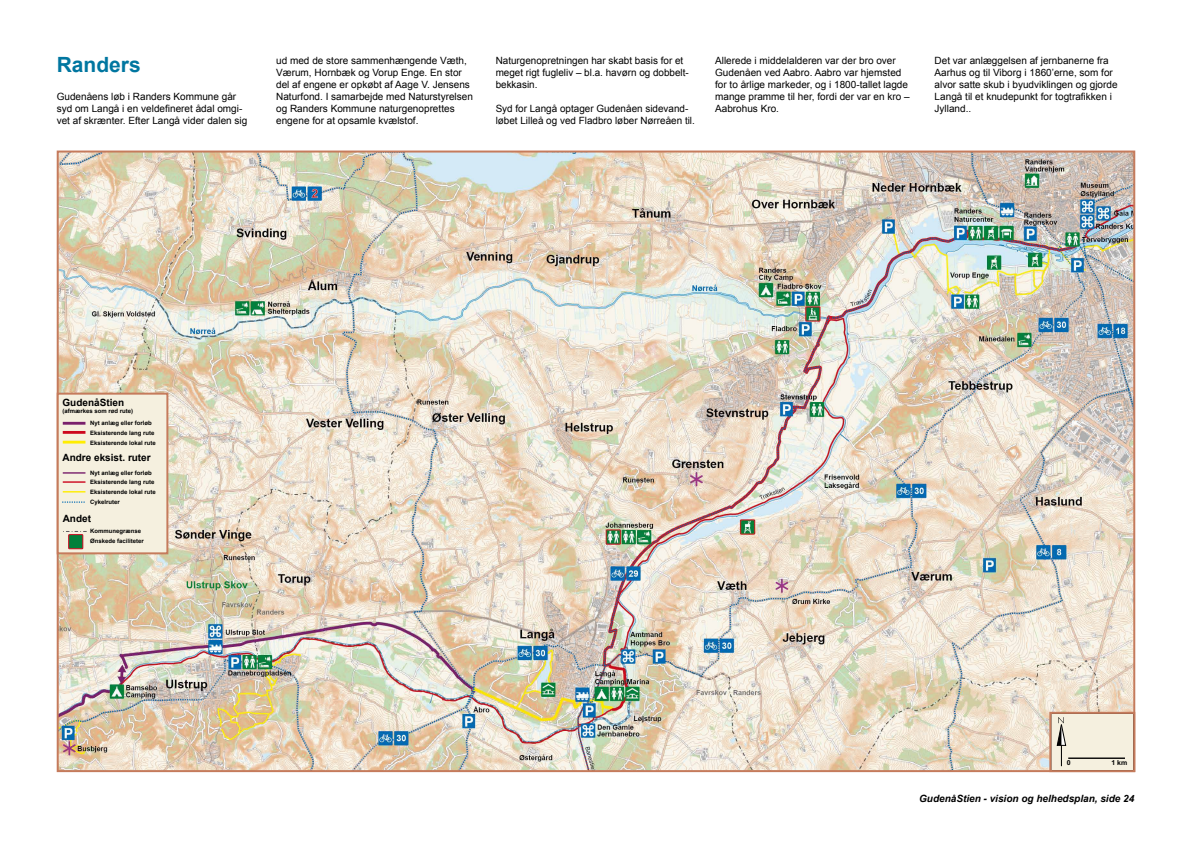
<style>
.page{position:relative;width:1191px;height:842px;background:#fff}
.page>*{position:absolute;margin:0;border:0;box-sizing:border-box;transform-origin:0 0}
.t1{font:700 21px "Arial";color:#0076a0}
.t2{font:10px/12px "Arial";color:#000}
.t3{font:italic 700 10px "Arial";color:#000}
.t4{font:700 10px "Arial";color:#000}
.t5{font:700 6.9px "Arial";color:#000}
.t6{font:700 6px/10px "Arial";color:#000}
</style>
<div class="page">
<img style="left:60px;top:154px;width:1072px;height:615px">
<div style="left:1052px;top:715px;width:80px;height:54px;background:#f5f0df"></div>
<hr style="left:1068px;top:757px;width:57px;height:2px;background:#000">
<div style="left:1049px;top:712px;width:86px;height:60px;border:2px solid #c57b5c"></div>
<div style="left:58px;top:394px;width:109px;height:159px;background:#f5f0df"></div>
<hr style="left:63px;top:422px;width:22px;height:3px;background:#79206c">
<hr style="left:63px;top:431px;width:22px;height:3px;background:#cd071e">
<hr style="left:63px;top:441px;width:22px;height:3px;background:#ffed00">
<hr style="left:63px;top:472px;width:22px;height:2px;background:#79206c">
<hr style="left:63px;top:481px;width:22px;height:2px;background:#cd071e">
<svg style="left:63px;top:491px;width:22px;height:1px"></svg>
<svg style="left:63px;top:501px;width:22px;height:2px"></svg>
<svg style="left:63px;top:531px;width:23px;height:1px"></svg>
<div style="left:69px;top:535px;width:14px;height:14px;background:#00803b"></div>
<div style="left:68px;top:534px;width:15px;height:15px;border:1px solid #cd071e"></div>
<div style="left:57px;top:393px;width:111px;height:161px;border:2px solid #c57b5c"></div>
<h1 class="t1" style="left:57px;top:51px;width:86px">Randers</h1>
<p class="t2" style="left:57px;top:91px;width:192px">Gudenåens løb i Randers Kommune går syd om Langå i en veldefineret ådal omgi&shy;vet af skrænter. Efter Langå vider dalen sig</p>
<p class="t2" style="left:276px;top:55px;width:198px">ud med de store sammenhængende Væth, Værum, Hornbæk og Vorup Enge. En stor del af engene er opkøbt af Aage V. Jensens Naturfond. I samarbejde med Naturstyrelsen og Randers Kommune naturgenoprettes engene for at opsamle kvælstof.</p>
<p class="t2" style="left:495px;top:55px;width:195px">Naturgenopretningen har skabt basis for et meget rigt fugleliv – bl.a. havørn og dobbelt&shy;bekkasin.</p>
<p class="t2" style="left:495px;top:103px;width:201px">Syd for Langå optager Gudenåen sidevand&shy;løbet Lilleå og ved Fladbro løber Nørreåen til.</p>
<p class="t2" style="left:715px;top:55px;width:196px">Allerede i middelalderen var der bro over Gudenåen ved Aabro. Aabro var hjemsted for to årlige markeder, og i 1800-tallet lagde mange pramme til her, fordi der var en kro – Aabrohus Kro.</p>
<p class="t2" style="left:934px;top:55px;width:184px">Det var anlæggelsen af jernbanerne fra Aarhus og til Viborg i 1860’erne, som for alvor satte skub i byudviklingen og gjorde Langå til et knudepunkt for togtrafikken i Jylland..</p>
<p class="t4" style="left:63px;top:396px;width:63px">GudenåStien</p>
<p class="t6" style="left:63px;top:406px;width:72px">(afmærkes som rød rute)</p>
<p class="t4" style="left:63px;top:451px;width:90px">Andre eksist. ruter</p>
<p class="t6" style="left:90px;top:418px;width:67px">Nyt anlæg eller forløb<br>Eksisterende lang rute<br>Eksisterende lokal rute</p>
<p class="t6" style="left:90px;top:468px;width:67px">Nyt anlæg eller forløb<br>Eksisterende lang rute<br>Eksisterende lokal rute<br>Cykelruter</p>
<p class="t4" style="left:63px;top:512px;width:30px">Andet</p>
<p class="t6" style="left:90px;top:526px;width:55px">Kommunegrænse<br>Ønskede faciliteter</p>
<p class="t5" style="left:1066px;top:758px;width:5px">0</p>
<p class="t5" style="left:1111px;top:758px;width:17px">1 km</p>
<p class="t3" style="left:919px;top:792px;width:217px">GudenåStien - vision og helhedsplan, side 24</p>
</div>
